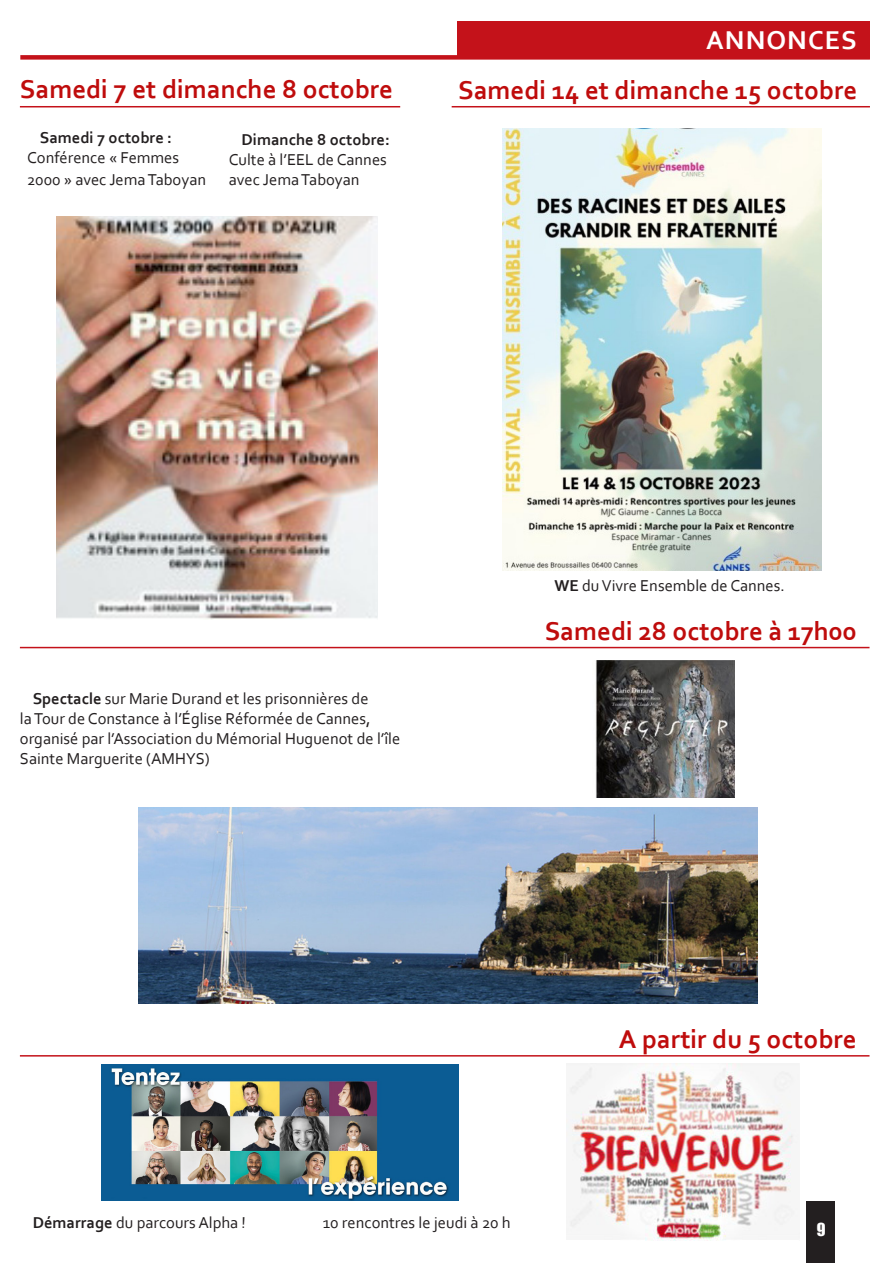
<style>
.page{position:relative;width:893px;height:1263px;background:#fff}
.page>*{position:absolute;margin:0;border:0;box-sizing:border-box;transform-origin:0 0}
.Normal__Web{font:700 27px "Corbel";color:#bf0c0c}
.t1{font:700 27px "Corbel";letter-spacing:.04em;color:#fff}
.t2{font:16.5px/19.8px "Corbel";color:#231f20}
.t3{font:16.5px "Impact";color:#fff}
.s1{font-weight:700}
</style>
<div class="page">
<div style="left:806px;top:1201px;width:29px;height:62px;background:#231f20"></div>
<div style="left:457px;top:21px;width:412px;height:37px;background:#c4121a"></div>
<div style="left:20px;top:55px;width:850px;height:5px;background:#c4121a"></div>
<img style="left:57px;top:217px;width:321px;height:402px">
<hr style="left:20px;top:106px;width:380px;height:1px;background:#c4121a">
<hr style="left:452px;top:106px;width:418px;height:1px;background:#c4121a">
<hr style="left:20px;top:647px;width:849px;height:1px;background:#c4121a">
<hr style="left:20px;top:1055px;width:849px;height:1px;background:#c4121a">
<img style="left:502px;top:129px;width:319px;height:441px">
<img style="left:566px;top:1063px;width:234px;height:178px">
<img style="left:595px;top:660px;width:139px;height:137px">
<img style="left:139px;top:808px;width:618px;height:195px">
<img style="left:101px;top:1064px;width:357px;height:136px">
<p class="t1" style="left:706px;top:23px;width:152px">ANNONCES</p>
<p class="Normal__Web" style="left:20px;top:72px;width:375px">Samedi 7 et dimanche 8 octobre</p>
<p class="Normal__Web" style="left:458px;top:73px;width:401px">Samedi 14 et dimanche 15 octobre</p>
<p class="t2" style="left:27px;top:128px;width:153px;text-align:center"><span class="s1">Samedi 7 octobre :<br></span>Conférence « Femmes</p>
<p class="t2" style="left:27px;top:169px;width:180px">2000 » avec Jema Taboyan</p>
<p class="t2" style="left:229px;top:129px;width:162px;text-indent:13px"><span class="s1">Dimanche 8 octobre:<br></span>Culte à l’EEL de Cannes avec Jema Taboyan</p>
<p class="t2" style="left:20px;top:689px;width:382px;text-indent:13px"><span class="s1">Spectacle</span> sur Marie Durand et les prisonnières de<br>la Tour de Constance à l’Église Réformée de Cannes, organisé par l’Association du Mémorial Huguenot de l’île Sainte Marguerite (AMHYS)</p>
<p class="t2" style="left:554px;top:575px;width:232px"><span class="s1">WE</span> du Vivre Ensemble de Cannes.</p>
<p class="Normal__Web" style="left:545px;top:614px;width:314px">Samedi 28 octobre à 17h00</p>
<p class="t2" style="left:33px;top:1212px;width:215px"><span class="s1">Démarrage</span> du parcours Alpha !</p>
<p class="t2" style="left:323px;top:1212px;width:189px">10 rencontres le jeudi à 20 h</p>
<p class="Normal__Web" style="left:619px;top:1022px;width:239px">A partir du 5 octobre</p>
<p class="t3" style="left:817px;top:1216px;width:10px">9</p>
</div>
